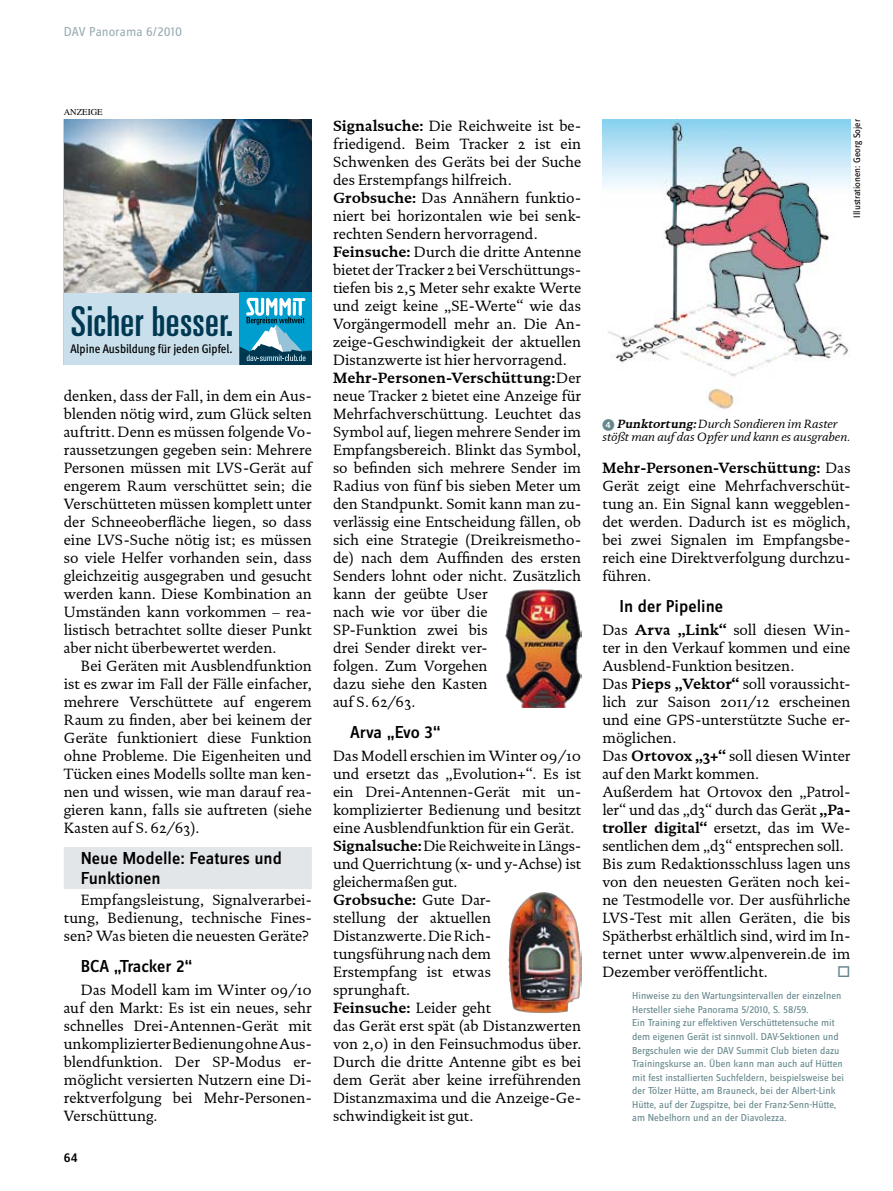
<style>
.page{position:relative;width:893px;height:1191px;background:#fff}
.page>*{position:absolute;margin:0;border:0;box-sizing:border-box;transform-origin:0 0}
.t1{font:ultra-condensed 41.25px "Univers LT Pro";letter-spacing:.01em;color:#003852}
.t2{font:500 18px/19.5px "Zine Sans Dis";color:#000}
.t3{font:15px/18px "DTL Documenta ST";color:#000;text-align:justify}
.t4{font:13.5px "Zine Sans Dis";color:#9baeb3}
.t5{font:500 13.5px "Zine Sans Dis";color:#000}
.t6{font:500 12.45px "Meta Cond OT";color:#000}
.t7{font:italic 12px/13.5px "DTL Documenta ST";color:#000}
.t8{font:10.5px/13.5px "Zine Sans Dis";color:#65878c}
.t9{font:9.75px "Zine Sans Dis";color:#000}
.t10{font:9px "Helvetica";color:#000}
.t11{font:9px "Times";color:#000}
.s1{font-weight:700}
.s2{font-family:"European Pi One";font-style:normal;color:#65878c}
</style>
<div class="page">
<div style="left:64px;top:847px;width:248px;height:42px;background:#e2e6e8"></div>
<img style="left:505px;top:590px;width:76px;height:117px">
<img style="left:508px;top:892px;width:73px;height:121px">
<img style="left:602px;top:119px;width:248px;height:291px">
<div style="left:64px;top:119px;width:248px;height:246px;background:#c9e0ec"></div>
<img style="left:64px;top:119px;width:248px;height:174px">
<div style="left:240px;top:293px;width:72px;height:72px;background:#009ece"></div>
<svg style="left:240px;top:297px;width:72px;height:68px"></svg>
<p class="t4" style="left:64px;top:25px;width:120px">DAV Panorama 6/2010</p>
<p class="t11" style="left:64px;top:107px;width:40px">ANZEIGE</p>
<p class="t3" style="left:333px;top:117px;width:250px;text-align:left"><span class="s1">Signalsuche:</span> Die Reichweite ist be&shy;friedigend. Beim Tracker 2 ist ein<br>Schwenken des Geräts bei der Suche des Erstempfangs hilfreich.<br><span class="s1">Grobsuche:</span> Das Annähern funktio&shy;niert bei horizontalen wie bei senk&shy;rechten Sendern hervorragend.<br><span class="s1">Feinsuche:</span> Durch die dritte Antenne bietet der Tracker 2 bei Verschüttungs&shy;tiefen bis 2,5 Meter sehr exakte Werte und zeigt keine „SE-Werte“ wie das<br>Vorgängermodell mehr an. Die An&shy;zeige-Geschwindigkeit der aktuellen<br>Distanzwerte ist hier hervorragend.<br><span class="s1">Mehr-Personen-Verschüttung:</span> Der neue Tracker 2 bietet eine Anzeige für<br>Mehrfachverschüttung. Leuchtet das<br>Symbol auf, liegen mehrere Sender im<br>Empfangsbereich. Blinkt das Symbol, so befinden sich mehrere Sender im<br>Radius von fünf bis sieben Meter um den Standpunkt. Somit kann man zu&shy;verlässig eine Entscheidung fällen, ob sich eine Strategie (Dreikreismetho&shy;de) nach dem Auffinden des ersten<br>Senders lohnt oder nicht. Zusätzlich kann der geübte User<br>nach wie vor über die<br>SP-Funktion zwei bis<br>drei Sender direkt ver-<br>folgen. Zum Vorgehen<br>dazu siehe den Kasten<br>auf S. 62/63.</p>
<p class="t2" style="left:350px;top:723px;width:92px">Arva „Evo 3“</p>
<p class="t3" style="left:333px;top:747px;width:250px;text-align:left">Das Modell erschien im Winter 09/10 und ersetzt das „Evolution+“. Es ist ein Drei-Antennen-Gerät mit un&shy;komplizierter Bedienung und besitzt eine Ausblendfunktion für ein Gerät.<br><span class="s1">Signalsuche:</span> Die Reichweite in Längs&shy;und Querrichtung (x- und y-Achse) ist gleichermaßen gut.<br><span class="s1">Grobsuche:</span> Gute Dar-<br>stellung der aktuellen<br>Distanzwerte. Die Rich&shy;tungsführung nach dem<br>Erstempfang ist etwas<br>sprunghaft.<br><span class="s1">Feinsuche:</span> Leider geht<br>das Gerät erst spät (ab Distanzwerten von 2,0) in den Feinsuchmodus über.<br>Durch die dritte Antenne gibt es bei dem Gerät aber keine irreführenden<br>Distanzmaxima und die Anzeige-Ge&shy;schwindigkeit ist gut.</p>
<h1 class="t1" style="left:71px;top:298px;width:164px">Sicher besser.</h1>
<p class="t6" style="left:70px;top:341px;width:164px">Alpine Ausbildung für jeden Gipfel.</p>
<p class="t3" style="left:64px;top:387px;width:250px">denken, dass der Fall, in dem ein Aus&shy;blenden nötig wird, zum Glück selten auftritt. Denn es müssen folgende Vo&shy;raussetzungen gegeben sein: Mehrere Personen müssen mit LVS-Gerät auf engerem Raum verschüttet sein; die Verschütteten müssen komplett unter der Schneeoberfläche liegen, so dass eine LVS-Suche nötig ist; es müssen so viele Helfer vorhanden sein, dass gleichzeitig ausgegraben und gesucht werden kann. Diese Kombination an Umständen kann vorkommen – rea&shy;listisch betrachtet sollte dieser Punkt aber nicht überbewertet werden.</p>
<p class="t3" style="left:64px;top:657px;width:250px;text-indent:17px">Bei Geräten mit Ausblendfunktion ist es zwar im Fall der Fälle einfacher, mehrere Verschüttete auf engerem Raum zu finden, aber bei keinem der Geräte funktioniert diese Funktion ohne Probleme. Die Eigenheiten und Tücken eines Modells sollte man ken&shy;nen und wissen, wie man darauf rea&shy;gieren kann, falls sie auftreten (siehe Kasten auf S. 62/63).</p>
<p class="t2" style="left:81px;top:849px;width:203px">Neue Modelle: Features und<br>Funktionen</p>
<p class="t3" style="left:64px;top:891px;width:250px;text-indent:17px">Empfangsleistung, Signalverarbei&shy;tung, Bedienung, technische Fines&shy;sen? Was bieten die neuesten Geräte?</p>
<p class="t2" style="left:81px;top:957px;width:113px">BCA „Tracker 2“</p>
<p class="t3" style="left:64px;top:981px;width:250px;text-indent:17px">Das Modell kam im Winter 09/10 auf den Markt: Es ist ein neues, sehr schnelles Drei-Antennen-Gerät mit unkomplizierter Bedienung ohne Aus&shy;blendfunktion. Der SP-Modus er&shy;möglicht versierten Nutzern eine Di&shy;rektverfolgung bei Mehr-Personen-Verschüttung.</p>
<p class="t10" style="left:33px;top:395px;width:134px">summit-SicherBesser-RZ.indd 1</p>
<p class="t10" style="left:231px;top:395px;width:106px">16.04.2010 10:24:21 Uhr</p>
<p class="t5" style="left:64px;top:1150px;width:15px">64</p>
<p class="t9" style="left:852px;top:217px;width:100px;rotate:-90deg">Illustrationen: Georg Sojer</p>
<p class="t7" style="left:602px;top:417px;width:249px"><span class="s2">4</span> <span class="s1">Punktortung:</span>Durch Sondieren im Raster stößt man auf das Opfer und kann es ausgraben.</p>
<p class="t3" style="left:602px;top:459px;width:250px"><span class="s1">Mehr-Personen-Verschüttung:</span> Das Gerät zeigt eine Mehrfachverschüt&shy;tung an. Ein Signal kann weggeblen&shy;det werden. Dadurch ist es möglich, bei zwei Signalen im Empfangsbe&shy;reich eine Direktverfolgung durchzu&shy;führen.</p>
<p class="t2" style="left:619px;top:597px;width:105px">In der Pipeline</p>
<p class="t3" style="left:602px;top:621px;width:250px;text-align:left">Das <span class="s1">Arva „Link“</span> soll diesen Win&shy;ter in den Verkauf kommen und eine Ausblend-Funktion besitzen.<br>Das <span class="s1">Pieps „Vektor“</span> soll voraussicht&shy;lich zur Saison 2011/12 erscheinen und eine GPS-unterstützte Suche er&shy;möglichen.<br>Das <span class="s1">Ortovox „3+“</span> soll diesen Winter auf den Markt kommen.<br>Außerdem hat Ortovox den „Patrol&shy;ler“ und das „d3“ durch das Gerät <span class="s1">„Pa&shy;troller digital“</span> ersetzt, das im We&shy;sentlichen dem „d3“ entsprechen soll.<br>Bis zum Redaktionsschluss lagen uns von den neuesten Geräten noch kei&shy;ne Testmodelle vor. Der ausführliche LVS-Test mit allen Geräten, die bis Spätherbst erhältlich sind, wird im In&shy;ternet unter www.alpenverein.de im Dezember veröffentlicht.</p>
<p class="t8" style="left:632px;top:990px;width:213px">Hinweise zu den Wartungsintervallen der einzelnen Hersteller siehe Panorama 5/2010, S. 58/59.<br>Ein Training zur effektiven Verschüttetensuche mit dem eigenen Gerät ist sinnvoll. DAV-Sektionen und Bergschulen wie der DAV Summit Club bieten dazu Trainingskurse an. Üben kann man auch auf Hütten mit fest installierten Suchfeldern, beispielsweise bei der Tölzer Hütte, am Brauneck, bei der Albert-Link Hütte, auf der Zugspitze, bei der Franz-Senn-Hütte, am Nebelhorn und an der Diavolezza.</p>
</div>
